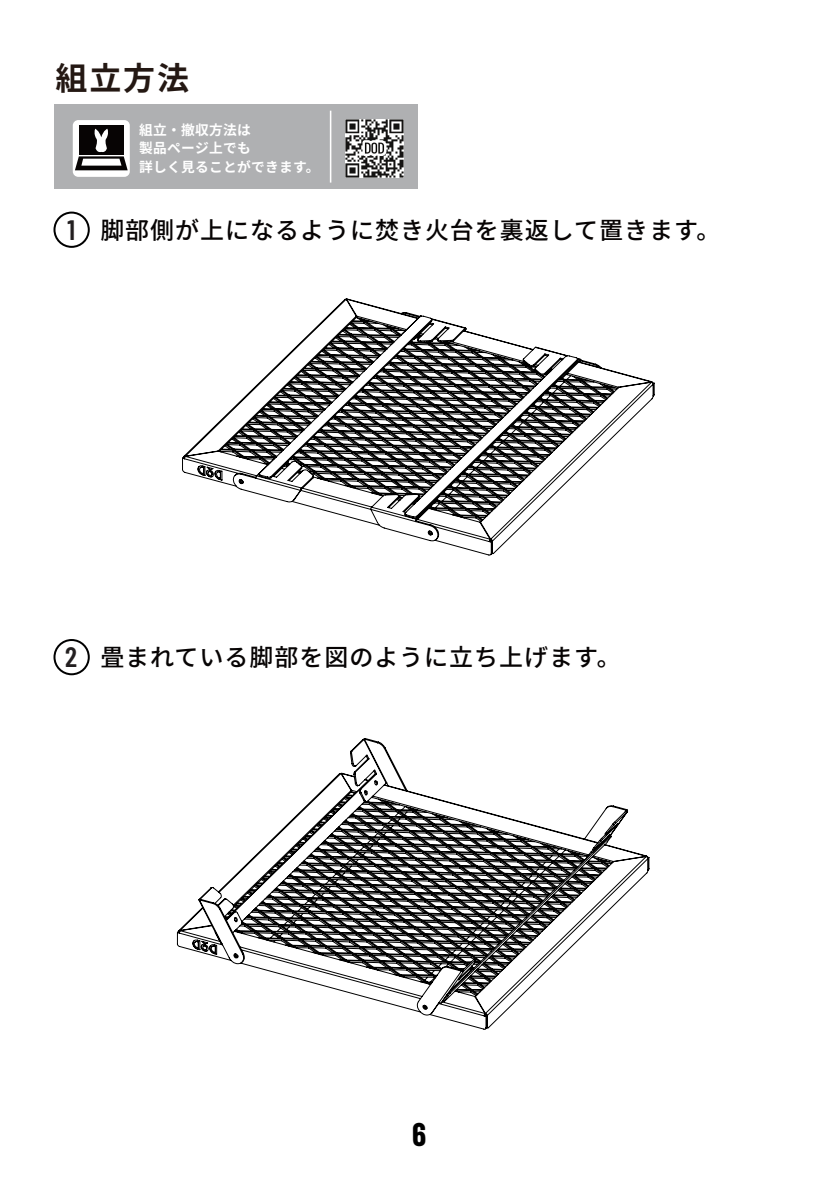
<style>
.page{position:relative;width:840px;height:1191px;background:#fff}
.page>*{position:absolute;margin:0;border:0;box-sizing:border-box;transform-origin:0 0}
.t1{font:700 32px "Noto Sans CJ Kjp";color:#241813}
.t2{font:700 32px "Barlow Condensed";color:#000}
.t3{font:600 28px "Barlow Condensed";color:#231f20}
.t4{font:500 24px "Noto Sans CJ Kjp";letter-spacing:.04em;color:#070404}
.t5{font:700 13.8px/18.8px "Noto Sans CJ Kjp";letter-spacing:.02em;color:#fff}
</style>
<div class="page">
<div style="left:53px;top:212px;width:37px;height:36px;border:2px solid #000;border-radius:50%"></div>
<div style="left:54px;top:104px;width:364px;height:85px;background:#afb0b2"></div>
<hr style="left:330px;top:111px;width:1px;height:72px;background:#fff">
<div style="left:73px;top:120px;width:57px;height:57px;background:#fff;border-radius:5px"></div>
<div style="left:79px;top:126px;width:45px;height:29px;background:#070404"></div>
<svg style="left:75px;top:129px;width:53px;height:41px"></svg>
<img style="left:346px;top:120px;width:57px;height:57px">
<svg style="left:182px;top:298px;width:473px;height:258px"></svg>
<div style="left:53px;top:639px;width:37px;height:36px;border:2px solid #000;border-radius:50%"></div>
<svg style="left:176px;top:738px;width:474px;height:292px"></svg>
<h1 class="t1" style="left:55px;top:61px;width:135px">組立方法</h1>
<p class="t3" style="left:67px;top:212px;width:9px">1</p>
<p class="t5" style="left:139px;top:120px;width:182px">組立‧撤収方法は<br>製品ページ上でも<br>詳しく見ることができます。</p>
<p class="t4" style="left:100px;top:217px;width:621px">脚部側が上になるように焚き火台を裏返して置きます。</p>
<p class="t3" style="left:65px;top:639px;width:13px">2</p>
<p class="t4" style="left:100px;top:645px;width:522px">畳まれている脚部を図のように立ち上げます。</p>
<h1 class="t2" style="left:412px;top:1114px;width:16px">6</h1>
</div>
